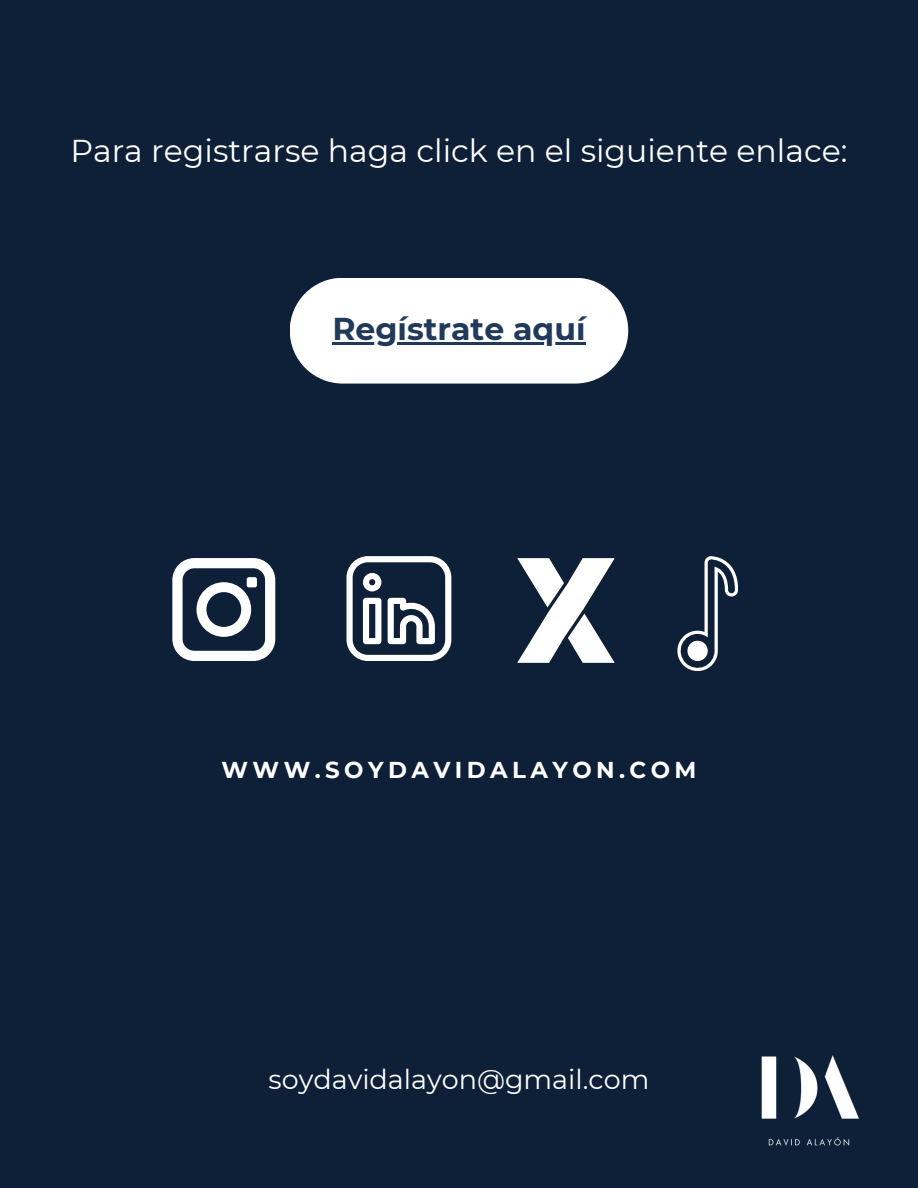
<style>
.page{position:relative;width:918px;height:1188px;background:#0e2038}
.page>*{position:absolute;margin:0;border:0;box-sizing:border-box;transform-origin:0 0}
.t1{font:31.5px "Montserrat";color:#fff}
.t2{font:700 31.5px "Montserrat";color:#213a5c}
.t3{font:27px "Montserrat";color:#fff}
.t4{font:700 22.95px "Montserrat";letter-spacing:.195em;color:#fff}
</style>
<div class="page">
<svg style="left:172px;top:558px;width:103px;height:103px"></svg>
<div style="left:247px;top:577px;width:10px;height:10px;background:#fff;border-radius:2px"></div>
<svg style="left:346px;top:556px;width:105px;height:105px"></svg>
<svg style="left:517px;top:558px;width:98px;height:105px"></svg>
<svg style="left:677px;top:556px;width:61px;height:115px"></svg>
<img style="left:761px;top:1055px;width:98px;height:91px">
<div style="left:290px;top:278px;width:338px;height:106px;background:#fff;border-radius:53px"></div>
<hr style="left:332px;top:342px;width:254px;height:3px;background:#213a5c">
<p class="t1" style="left:70px;top:131px;width:779px">Para registrarse haga click en el siguiente enlace:</p>
<p class="t2" style="left:332px;top:310px;width:255px">Regístrate aquí</p>
<h2 class="t4" style="left:222px;top:756px;width:476px">WWW.SOYDAVIDALAYON.COM</h2>
<p class="t3" style="left:269px;top:1063px;width:382px">soydavidalayon@gmail.com</p>
</div>
